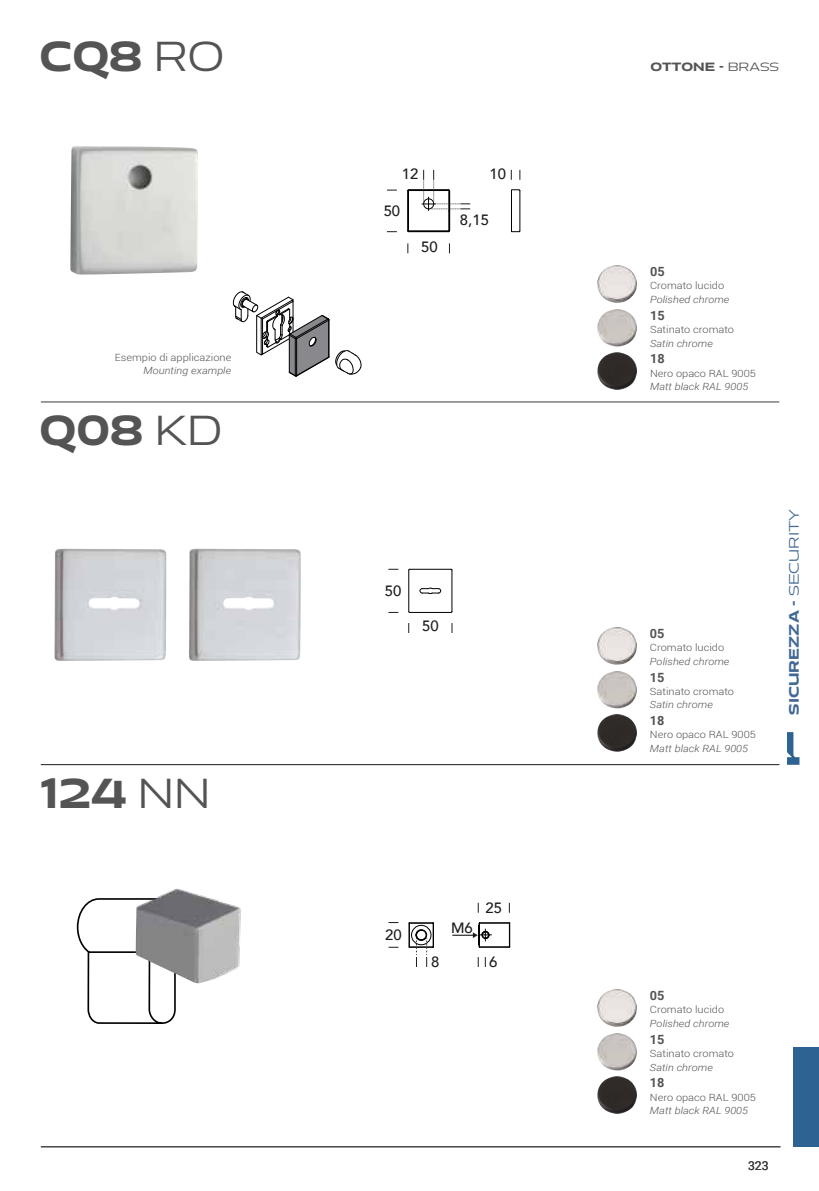
<style>
.page{position:relative;width:819px;height:1191px;background:#fff}
.page>*{position:absolute;margin:0;border:0;box-sizing:border-box;transform-origin:0 0}
.t1{font:700 38.5px "Aero";color:#555454}
.t2{font:500 14.88px "Avenir";color:#1d1e1c}
.t3{font:700 12.78px "Roboto";color:#555454}
.t4{font:700 12.6px "Aero";color:#416996;scale:1.11 1}
.t5{font:12.25px "Roboto";color:#3c3c3b}
.t6{font:700 11.03px "Aero";color:#555454;scale:1.11 1}
.t7{font:300 9.97px "Roboto";color:#555454;scale:1.11 1}
.t8{font:italic 300 9.97px "Roboto";color:#555454;scale:1.11 1}
.s1{font-weight:400}
</style>
<div class="page">
<img style="left:70px;top:146px;width:128px;height:129px">
<div style="left:448px;top:190px;width:2px;height:41px;border:1px solid #000"></div>
<div style="left:408px;top:231px;width:41px;height:1px;border:1px solid #000"></div>
<div style="left:407px;top:190px;width:1px;height:41px;border:1px solid #000"></div>
<div style="left:408px;top:189px;width:41px;height:2px;border:1px solid #000"></div>
<svg style="left:422px;top:170px;width:48px;height:41px"></svg>
<hr style="left:519px;top:191px;width:1px;height:40px;background:#000">
<svg style="left:511px;top:189px;width:9px;height:2px"></svg>
<hr style="left:511px;top:191px;width:1px;height:40px;background:#000">
<svg style="left:335px;top:350px;width:26px;height:24px"></svg>
<svg style="left:233px;top:291px;width:96px;height:86px"></svg>
<img style="left:597px;top:265px;width:24px;height:38px">
<img style="left:597px;top:627px;width:39px;height:37px">
<img style="left:597px;top:989px;width:39px;height:37px">
<img style="left:597px;top:309px;width:39px;height:37px">
<img style="left:597px;top:671px;width:39px;height:37px">
<img style="left:597px;top:1033px;width:39px;height:37px">
<img style="left:597px;top:352px;width:40px;height:38px">
<img style="left:597px;top:714px;width:40px;height:37px">
<img style="left:597px;top:1076px;width:40px;height:37px">
<svg style="left:76px;top:898px;width:100px;height:126px"></svg>
<hr style="left:479px;top:947px;width:30px;height:1px;background:#000">
<svg style="left:452px;top:922px;width:58px;height:25px"></svg>
<svg style="left:409px;top:922px;width:25px;height:45px"></svg>
<img style="left:135px;top:888px;width:106px;height:95px">
<img style="left:54px;top:548px;width:247px;height:113px">
<svg style="left:420px;top:588px;width:21px;height:6px"></svg>
<hr style="left:451px;top:570px;width:1px;height:41px;background:#000">
<hr style="left:409px;top:612px;width:42px;height:1px;background:#000">
<hr style="left:408px;top:570px;width:1px;height:41px;background:#000">
<hr style="left:409px;top:569px;width:42px;height:1px;background:#000">
<svg style="left:787px;top:732px;width:12px;height:33px"></svg>
<hr style="left:41px;top:402px;width:738px;height:1px;background:#3c3c3b">
<div style="left:793px;top:1047px;width:26px;height:99px;background:#2e6293"></div>
<hr style="left:41px;top:1146px;width:739px;height:1px;background:#3c3c3b">
<hr style="left:41px;top:764px;width:738px;height:1px;background:#3c3c3b">
<h1 class="t1" style="left:40px;top:32px;width:186px">CQ8 <span class="s1">RO</span></h1>
<p class="t7" style="left:115px;top:351px;width:107px">Esempio di applicazione</p>
<p class="t8" style="left:143px;top:364px;width:81px">Mounting example</p>
<h1 class="t1" style="left:40px;top:407px;width:184px">Q08 <span class="s1">KD</span></h1>
<h1 class="t1" style="left:40px;top:770px;width:172px">124 <span class="s1">NN</span></h1>
<h2 class="t2" style="left:402px;top:160px;width:18px">12</h2>
<h2 class="t2" style="left:489px;top:160px;width:18px">10</h2>
<h2 class="t2" style="left:460px;top:207px;width:30px">8,15</h2>
<h2 class="t2" style="left:383px;top:198px;width:18px">50</h2>
<h2 class="t2" style="left:421px;top:234px;width:18px">50</h2>
<h2 class="t2" style="left:385px;top:577px;width:18px">50</h2>
<h2 class="t2" style="left:422px;top:613px;width:18px">50</h2>
<h2 class="t2" style="left:385px;top:922px;width:18px">20</h2>
<h2 class="t2" style="left:431px;top:949px;width:10px">8</h2>
<h2 class="t2" style="left:451px;top:915px;width:23px">M6</h2>
<h2 class="t2" style="left:485px;top:894px;width:18px">25</h2>
<h2 class="t2" style="left:489px;top:949px;width:10px">6</h2>
<p class="t6" style="left:650px;top:60px;width:118px">OTTONE - <span class="s1">BRASS</span></p>
<p class="t3" style="left:650px;top:263px;width:16px">05</p>
<p class="t7" style="left:650px;top:279px;width:68px">Cromato lucido</p>
<p class="t8" style="left:650px;top:292px;width:73px">Polished chrome</p>
<p class="t3" style="left:650px;top:307px;width:16px">15</p>
<p class="t7" style="left:650px;top:323px;width:77px">Satinato cromato</p>
<p class="t8" style="left:650px;top:336px;width:58px">Satin chrome</p>
<p class="t3" style="left:650px;top:350px;width:16px">18</p>
<p class="t7" style="left:650px;top:366px;width:97px">Nero opaco RAL 9005</p>
<p class="t8" style="left:650px;top:379px;width:90px">Matt black RAL 9005</p>
<p class="t3" style="left:650px;top:624px;width:16px">05</p>
<p class="t7" style="left:650px;top:641px;width:68px">Cromato lucido</p>
<p class="t8" style="left:650px;top:654px;width:73px">Polished chrome</p>
<p class="t3" style="left:650px;top:668px;width:16px">15</p>
<p class="t7" style="left:650px;top:685px;width:77px">Satinato cromato</p>
<p class="t8" style="left:650px;top:698px;width:58px">Satin chrome</p>
<p class="t3" style="left:650px;top:711px;width:16px">18</p>
<p class="t7" style="left:650px;top:728px;width:97px">Nero opaco RAL 9005</p>
<p class="t8" style="left:650px;top:741px;width:90px">Matt black RAL 9005</p>
<p class="t4" style="left:786px;top:714px;width:187px;rotate:-90deg">SICUREZZA - <span class="s1">SECURITY</span></p>
<p class="t3" style="left:650px;top:986px;width:16px">05</p>
<p class="t7" style="left:650px;top:1003px;width:68px">Cromato lucido</p>
<p class="t8" style="left:650px;top:1016px;width:73px">Polished chrome</p>
<p class="t3" style="left:650px;top:1030px;width:16px">15</p>
<p class="t7" style="left:650px;top:1047px;width:77px">Satinato cromato</p>
<p class="t8" style="left:650px;top:1060px;width:58px">Satin chrome</p>
<p class="t3" style="left:650px;top:1073px;width:16px">18</p>
<p class="t7" style="left:650px;top:1090px;width:97px">Nero opaco RAL 9005</p>
<p class="t8" style="left:650px;top:1103px;width:90px">Matt black RAL 9005</p>
<p class="t5" style="left:748px;top:1156px;width:22px">323</p>
</div>
